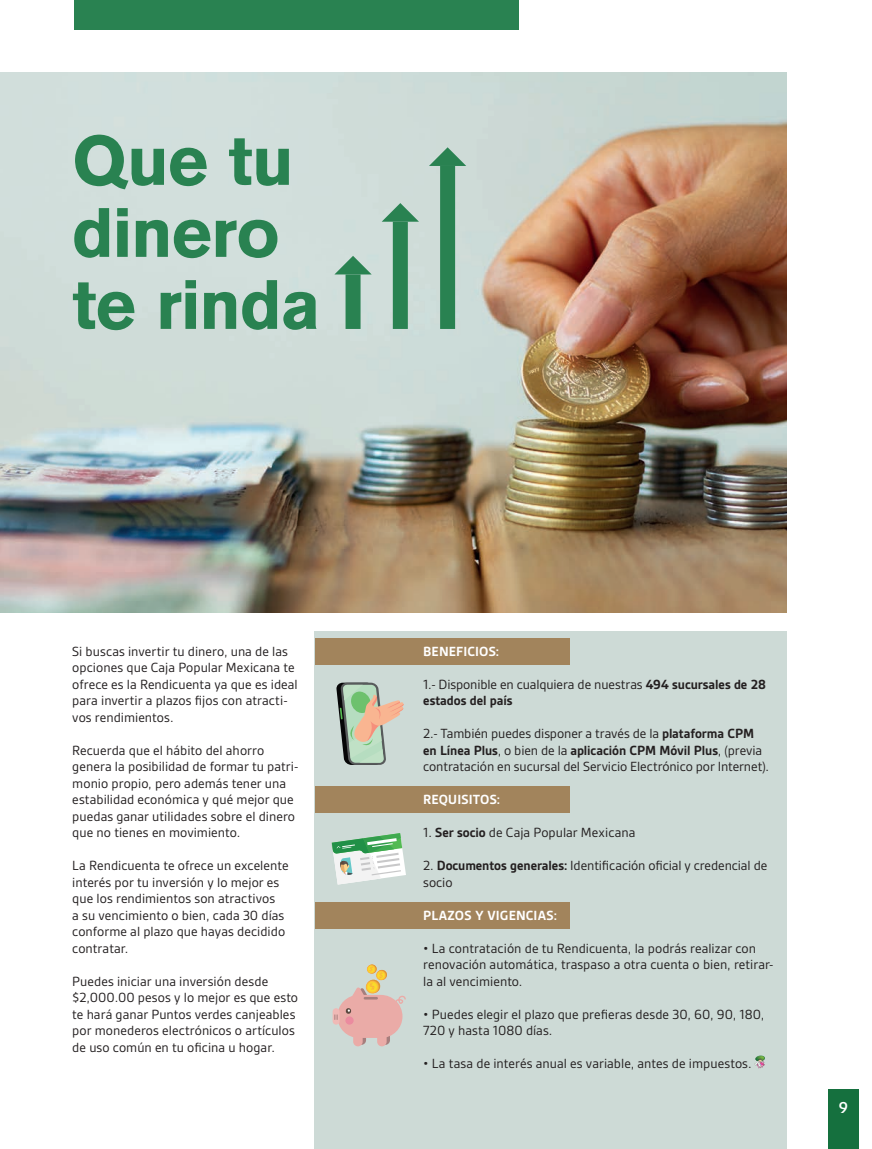
<style>
.page{position:relative;width:872px;height:1149px;background:#fff}
.page>*{position:absolute;margin:0;border:0;box-sizing:border-box;transform-origin:0 0}
.t1{font:700 69px/72px "Akzidenz Grotesk BQ";letter-spacing:-.015em;color:#298251}
.t2{font:600 15px "Zeitung Pro";color:#fff}
.t3{font:14.25px/16.5px "Gesta";color:#231f20}
.t4{font:700 14.25px "Gesta";letter-spacing:.01em;color:#fff}
.s1{font-weight:700}
</style>
<div class="page">
<div style="left:315px;top:631px;width:472px;height:517px;background:#cddad6"></div>
<img style="left:0;top:72px;width:787px;height:540px">
<div style="left:74px;top:0;width:445px;height:29px;background:#298251"></div>
<div style="left:828px;top:1089px;width:31px;height:59px;background:#15703e"></div>
<div style="left:315px;top:637px;width:254px;height:27px;background:#a2845c"></div>
<div style="left:315px;top:785px;width:254px;height:27px;background:#a2845c"></div>
<div style="left:315px;top:902px;width:254px;height:26px;background:#a2845c"></div>
<svg style="left:755px;top:1055px;width:10px;height:13px"></svg>
<svg style="left:336px;top:682px;width:68px;height:82px"></svg>
<svg style="left:332px;top:833px;width:74px;height:51px"></svg>
<svg style="left:356px;top:1027px;width:10px;height:17px"></svg>
<svg style="left:380px;top:1027px;width:10px;height:17px"></svg>
<div style="left:337px;top:994px;width:65px;height:43px;background:#eaaba7;border-radius:22px"></div>
<svg style="left:332px;top:1007px;width:7px;height:17px"></svg>
<div style="left:353px;top:1028px;width:10px;height:17px;background:#eaaba7;border-radius:5px"></div>
<div style="left:377px;top:1028px;width:9px;height:17px;background:#eaaba7;border-radius:5px"></div>
<svg style="left:345px;top:1008px;width:6px;height:5px"></svg>
<svg style="left:334px;top:1014px;width:3px;height:5px"></svg>
<svg style="left:395px;top:995px;width:11px;height:9px"></svg>
<div style="left:345px;top:1016px;width:9px;height:8px;background:#eb8b9f;border-radius:50%"></div>
<svg style="left:351px;top:964px;width:36px;height:36px"></svg>
<div style="left:345px;top:274px;width:15px;height:55px;background:#298251"></div>
<div style="left:393px;top:222px;width:15px;height:107px;background:#298251"></div>
<div style="left:440px;top:166px;width:15px;height:163px;background:#298251"></div>
<svg style="left:334px;top:256px;width:38px;height:18px"></svg>
<svg style="left:382px;top:203px;width:37px;height:19px"></svg>
<svg style="left:429px;top:147px;width:37px;height:19px"></svg>
<h1 class="t1" style="left:72px;top:125px;width:250px">Que tu dinero te rinda</h1>
<p class="t3" style="left:72px;top:642px;width:227px">Si buscas invertir tu dinero, una de las opciones que Caja Popular Mexicana te ofrece es la Rendicuenta ya que es ideal para invertir a plazos fijos con atracti&shy;vos rendimientos.</p>
<p class="t3" style="left:72px;top:741px;width:228px">Recuerda que el hábito del ahorro genera la posibilidad de formar tu patri&shy;monio propio, pero además tener una estabilidad económica y qué mejor que puedas ganar utilidades sobre el dinero que no tienes en movimiento.</p>
<p class="t3" style="left:72px;top:857px;width:218px">La Rendicuenta te ofrece un excelente interés por tu inversión y lo mejor es que los rendimientos son atractivos<br>a su vencimiento o bien, cada 30 días conforme al plazo que hayas decidido contratar.</p>
<p class="t3" style="left:72px;top:972px;width:227px">Puedes iniciar una inversión desde $2,000.00 pesos y lo mejor es que esto te hará ganar Puntos verdes canjeables por monederos electrónicos o artículos de uso común en tu oficina u hogar.</p>
<p class="t4" style="left:423px;top:642px;width:77px">BENEFICIOS:</p>
<p class="t3" style="left:423px;top:675px;width:344px">1.- Disponible en cualquiera de nuestras <span class="s1">494 sucursales de 28 estados del país</span></p>
<p class="t3" style="left:423px;top:725px;width:347px">2.- También puedes disponer a través de la <span class="s1">plataforma CPM en Línea Plus</span>, o bien de la <span class="s1">aplicación CPM Móvil Plus</span>, (previa contratación en sucursal del Servicio Electrónico por Internet).</p>
<p class="t4" style="left:423px;top:791px;width:78px">REQUISITOS:</p>
<p class="t3" style="left:423px;top:824px;width:214px">1. <span class="s1">Ser socio</span> de Caja Popular Mexicana</p>
<p class="t3" style="left:423px;top:857px;width:345px">2. <span class="s1">Documentos generales:</span> Identificación oficial y credencial de socio</p>
<p class="t4" style="left:423px;top:906px;width:135px">PLAZOS Y VIGENCIAS:</p>
<p class="t3" style="left:423px;top:939px;width:352px">• La contratación de tu Rendicuenta, la podrás realizar con renovación automática, traspaso a otra cuenta o bien, retirar&shy;la al vencimiento.</p>
<p class="t3" style="left:423px;top:1005px;width:342px">• Puedes elegir el plazo que prefieras desde 30, 60, 90, 180,<br>720 y hasta 1080 días.</p>
<p class="t3" style="left:423px;top:1055px;width:330px">• La tasa de interés anual es variable, antes de impuestos.</p>
<p class="t2" style="left:838px;top:1095px;width:11px">9</p>
</div>
